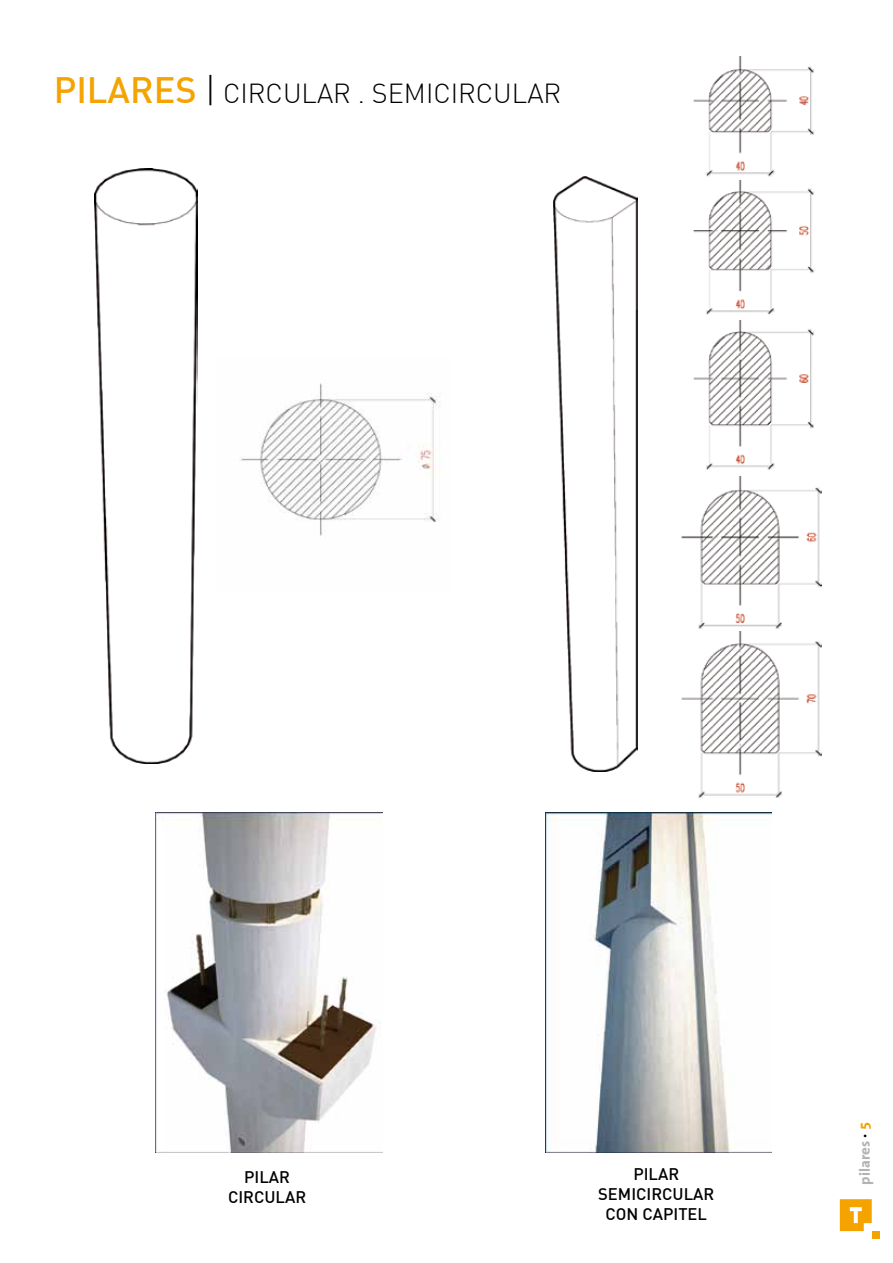
<style>
.page{position:relative;width:893px;height:1263px;background:#fff}
.page>*{position:absolute;margin:0;border:0;box-sizing:border-box;transform-origin:0 0}
.t1{font:300 27px "DIN";color:#000}
.t2{font:500 16.5px/19.8px "DIN";color:#000;text-align:center}
.t3{font:700 15px "The Sans Correspondence";color:#b1b3b4}
.s1{font-weight:500;font-size:36px;color:#f4a300}
.s2{font-size:36px}
.s3{color:#000}
.s4{color:#f4a300}
</style>
<div class="page">
<img style="left:240px;top:383px;width:200px;height:153px">
<img style="left:155px;top:813px;width:227px;height:340px">
<img style="left:545px;top:813px;width:227px;height:340px">
<img style="left:95px;top:168px;width:102px;height:596px">
<img style="left:554px;top:176px;width:84px;height:596px">
<img style="left:693px;top:57px;width:121px;height:124px">
<img style="left:693px;top:181px;width:121px;height:134px">
<img style="left:693px;top:320px;width:122px;height:150px">
<img style="left:682px;top:477px;width:140px;height:320px">
<div style="left:872px;top:1231px;width:8px;height:8px;background:#f4a300"></div>
<svg style="left:840px;top:1199px;width:32px;height:32px"></svg>
<h1 class="t1" style="left:54px;top:77px;width:509px"><span class="s1">PILARES</span> <span class="s2">|</span> CIRCULAR . SEMICIRCULAR</h1>
<p class="t2" style="left:228px;top:1167px;width:80px">PILAR<br>CIRCULAR</p>
<p class="t2" style="left:598px;top:1164px;width:118px">PILAR<br>SEMICIRCULAR<br>CON CAPITEL</p>
<p class="t3" style="left:857px;top:1185px;width:64px;rotate:-90deg">pilares <span class="s3">·</span> <span class="s4">5</span></p>
</div>
